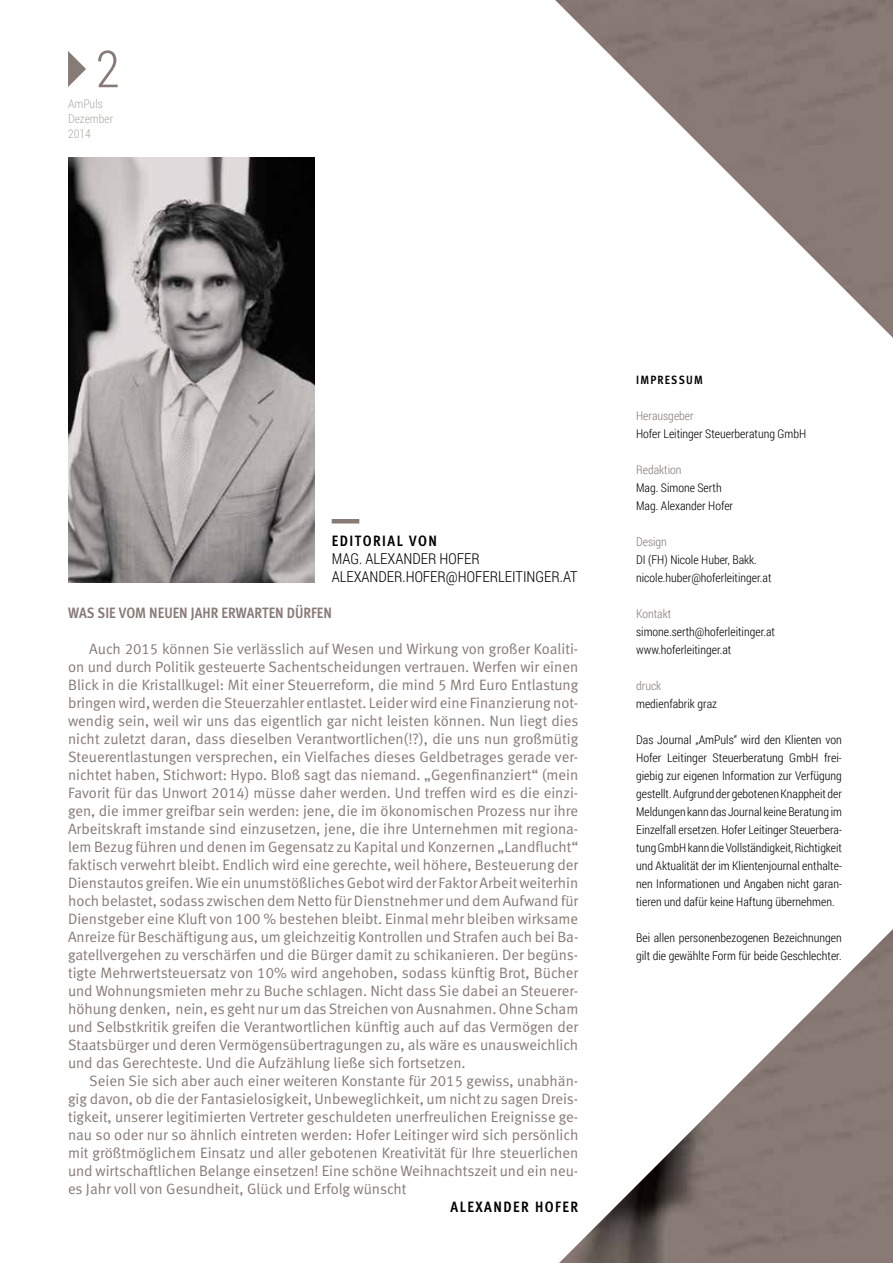
<style>
.page{position:relative;width:893px;height:1263px;background:#fff}
.page>*{position:absolute;margin:0;border:0;box-sizing:border-box;transform-origin:0 0}
.t1{font:300 51px "Roboto Condensed";color:#877b76}
.t2{font:15px/18px "Meta Normal LF";color:#877b76;text-align:justify}
.t3{font:300 15px/18px "Roboto Condensed";color:#000}
.t4{font:700 15px "Meta Cond";color:#877b76}
.t5{font:15px "Meta Cond Bold LF";letter-spacing:.1em;color:#000}
.t6{font:300 12px/18px "Roboto Condensed";color:#000}
.t7{font:300 12px "Roboto Condensed";color:#877b76}
.t8{font:300 12px/15px "Roboto Condensed";color:#b5aca8}
.t9{font:12px "Meta Cond Bold LF";letter-spacing:.1em;color:#000}
</style>
<div class="page">
<svg style="left:68px;top:51px;width:18px;height:36px"></svg>
<img style="left:68px;top:157px;width:247px;height:425px">
<img style="left:555px;top:0;width:338px;height:1263px">
<hr style="left:332px;top:519px;width:27px;height:4px;background:#877b76">
<h1 class="t1" style="left:96px;top:34px;width:26px">2</h1>
<p class="t8" style="left:68px;top:96px;width:47px">AmPuls<br>Dezember<br>2014</p>
<p class="t5" style="left:332px;top:532px;width:107px">EDITORIAL VON</p>
<p class="t3" style="left:332px;top:549px;width:247px">MAG. ALEXANDER HOFER<br>ALEXANDER.HOFER@HOFERLEITINGER.AT</p>
<p class="t4" style="left:68px;top:604px;width:265px">WAS SIE VOM NEUEN JAHR ERWARTEN DÜRFEN</p>
<p class="t2" style="left:68px;top:640px;width:512px;text-indent:21px">Auch 2015 können Sie verlässlich auf Wesen und Wirkung von großer Koaliti&shy;on und durch Politik gesteuerte Sachentscheidungen vertrauen. Werfen wir einen Blick in die Kristallkugel: Mit einer Steuerreform, die mind 5 Mrd Euro Entlastung bringen wird, werden die Steuerzahler entlastet. Leider wird eine Finanzierung not&shy;wendig sein, weil wir uns das eigentlich gar nicht leisten können. Nun liegt dies nicht zuletzt daran, dass dieselben Verantwortlichen(!?), die uns nun großmütig Steuerentlastungen versprechen, ein Vielfaches dieses Geldbetrages gerade ver&shy;nichtet haben, Stichwort: Hypo. Bloß sagt das niemand. „Gegenfinanziert“ (mein Favorit für das Unwort 2014) müsse daher werden. Und treffen wird es die einzi&shy;gen, die immer greifbar sein werden: jene, die im ökonomischen Prozess nur ihre Arbeitskraft imstande sind einzusetzen, jene, die ihre Unternehmen mit regiona&shy;lem Bezug führen und denen im Gegensatz zu Kapital und Konzernen „Landflucht“ faktisch verwehrt bleibt. Endlich wird eine gerechte, weil höhere, Besteuerung der Dienstautos greifen. Wie ein unumstößliches Gebot wird der Faktor Arbeit weiterhin hoch belastet, sodass zwischen dem Netto für Dienstnehmer und dem Aufwand für Dienstgeber eine Kluft von 100 % bestehen bleibt. Einmal mehr bleiben wirksame Anreize für Beschäftigung aus, um gleichzeitig Kontrollen und Strafen auch bei Ba&shy;gatellvergehen zu verschärfen und die Bürger damit zu schikanieren. Der begüns&shy;tigte Mehrwertsteuersatz von 10% wird angehoben, sodass künftig Brot, Bücher und Wohnungsmieten mehr zu Buche schlagen. Nicht dass Sie dabei an Steuerer&shy;höhung denken, nein, es geht nur um das Streichen von Ausnahmen. Ohne Scham und Selbstkritik greifen die Verantwortlichen künftig auch auf das Vermögen der Staatsbürger und deren Vermögensübertragungen zu, als wäre es unausweichlich und das Gerechteste. Und die Aufzählung ließe sich fortsetzen.</p>
<p class="t2" style="left:68px;top:1072px;width:512px;text-indent:21px">Seien Sie sich aber auch einer weiteren Konstante für 2015 gewiss, unabhän&shy;gig davon, ob die der Fantasielosigkeit, Unbeweglichkeit, um nicht zu sagen Dreis&shy;tigkeit, unserer legitimierten Vertreter geschuldeten unerfreulichen Ereignisse ge&shy;nau so oder nur so ähnlich eintreten werden: Hofer Leitinger wird sich persönlich mit größtmöglichem Einsatz und aller gebotenen Kreativität für Ihre steuerlichen und wirtschaftlichen Belange einsetzen! Eine schöne Weihnachtszeit und ein neu&shy;es Jahr voll von Gesundheit, Glück und Erfolg wünscht</p>
<p class="t5" style="left:451px;top:1198px;width:129px">ALEXANDER HOFER</p>
<p class="t9" style="left:636px;top:373px;width:68px">IMPRESSUM</p>
<p class="t7" style="left:636px;top:407px;width:59px">Herausgeber</p>
<p class="t6" style="left:636px;top:424px;width:172px">Hofer Leitinger Steuerberatung GmbH</p>
<p class="t7" style="left:636px;top:461px;width:47px">Redaktion</p>
<p class="t6" style="left:636px;top:478px;width:99px">Mag. Simone Serth<br>Mag. Alexander Hofer</p>
<p class="t7" style="left:636px;top:533px;width:32px">Design</p>
<p class="t6" style="left:636px;top:550px;width:137px">DI (FH) Nicole Huber, Bakk. nicole.huber@hoferleitinger.at</p>
<p class="t7" style="left:636px;top:605px;width:37px">Kontakt</p>
<p class="t6" style="left:636px;top:622px;width:140px">simone.serth@hoferleitinger.at www.hoferleitinger.at</p>
<p class="t7" style="left:636px;top:677px;width:27px">druck</p>
<p class="t6" style="left:636px;top:694px;width:82px">medienfabrik graz</p>
<p class="t6" style="left:636px;top:730px;width:207px;text-align:justify">Das Journal „AmPuls“ wird den Klienten von Hofer Leitinger Steuerberatung GmbH frei&shy;giebig zur eigenen Information zur Verfügung gestellt. Aufgrund der gebotenen Knappheit der Meldungen kann das Journal keine Beratung im Einzelfall ersetzen. Hofer Leitinger Steuerbera&shy;tung GmbH kann die Vollständigkeit, Richtigkeit und Aktualität der im Klientenjournal enthalte&shy;nen Informationen und Angaben nicht garan&shy;tieren und dafür keine Haftung übernehmen.</p>
<p class="t6" style="left:636px;top:928px;width:207px">Bei allen personenbezogenen Bezeichnungen gilt die gewählte Form für beide Geschlechter.</p>
</div>
